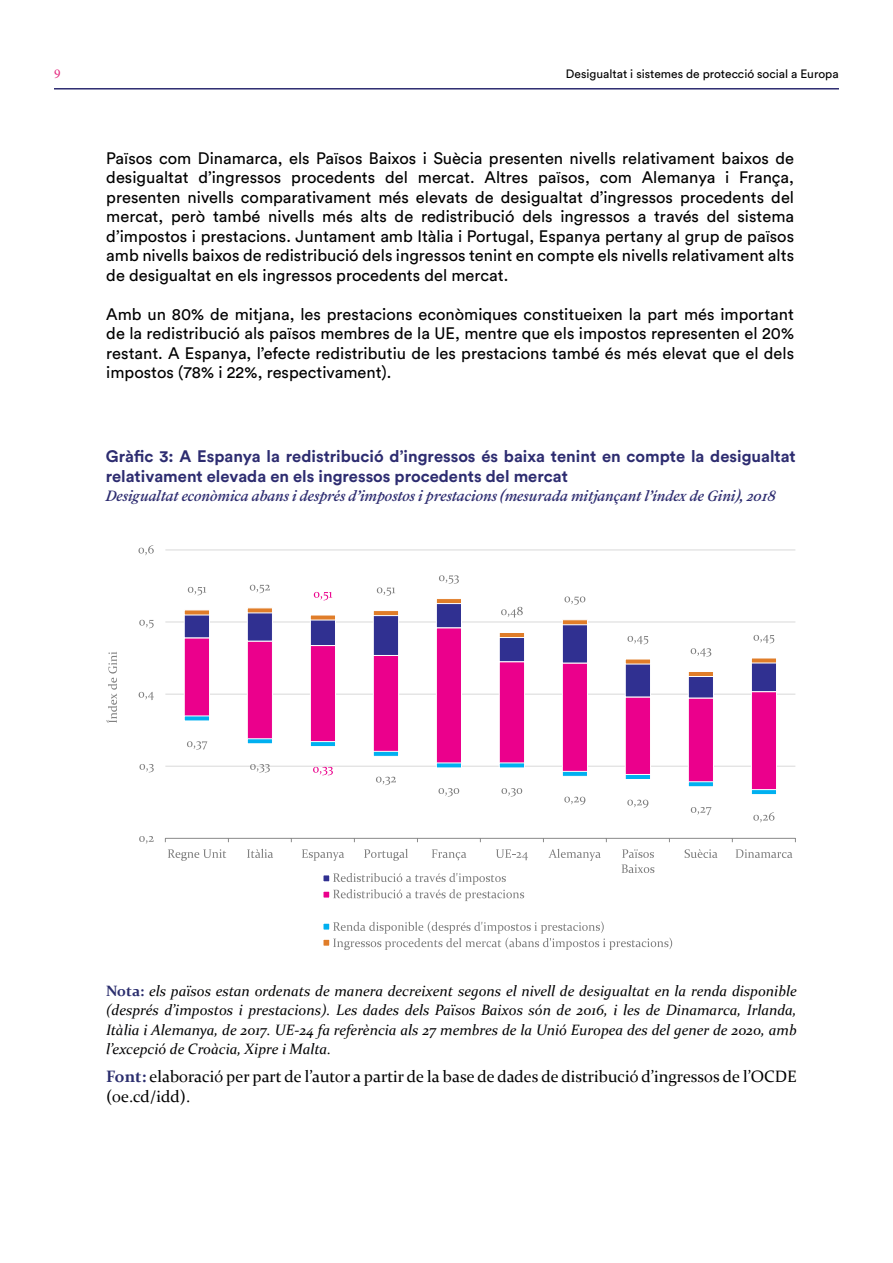
<style>
.page{position:relative;width:893px;height:1263px;background:#fff}
.page>*{position:absolute;margin:0;border:0;box-sizing:border-box;transform-origin:0 0}
.t1{font:16.5px/19.5px "Circular Std";color:#000;text-align:justify}
.t2{font:700 16.5px/19.5px "Circular Std";color:#2d2c70}
.t3{font:16.5px/19.5px "Constantia";color:#000}
.t4{font:italic 500 16.5px "Addington CF";color:#2d2c70}
.t5{font:italic 15px/19.5px "Constantia";color:#020203;text-align:justify}
.t6{font:13.5px "Minion Pro";color:#e4297f}
.t7{font:12px "Circular Std";color:#000}
.s1{font-weight:700;font-style:normal;color:#2b2e6e}
.s2{font-weight:700;color:#2b2e6e}
</style>
<div class="page">
<hr style="left:54px;top:88px;width:785px;height:2px;background:#2d2c70">
<hr style="left:165px;top:550px;width:630px;height:1px;background:#d9d9d9">
<hr style="left:165px;top:622px;width:630px;height:1px;background:#d9d9d9">
<hr style="left:165px;top:694px;width:630px;height:1px;background:#d9d9d9">
<hr style="left:165px;top:766px;width:630px;height:1px;background:#d9d9d9">
<svg style="left:184px;top:699px;width:593px;height:93px"></svg>
<svg style="left:184px;top:600px;width:593px;height:99px"></svg>
<hr style="left:165px;top:838px;width:630px;height:1px;background:#8a8a8a">
<svg style="left:184px;top:716px;width:26px;height:5px"></svg>
<svg style="left:247px;top:738px;width:26px;height:6px"></svg>
<svg style="left:310px;top:741px;width:26px;height:6px"></svg>
<svg style="left:373px;top:751px;width:26px;height:6px"></svg>
<svg style="left:436px;top:763px;width:26px;height:5px"></svg>
<svg style="left:499px;top:763px;width:26px;height:5px"></svg>
<svg style="left:562px;top:771px;width:26px;height:6px"></svg>
<svg style="left:625px;top:774px;width:26px;height:6px"></svg>
<svg style="left:688px;top:781px;width:26px;height:6px"></svg>
<svg style="left:751px;top:789px;width:26px;height:6px"></svg>
<svg style="left:184px;top:610px;width:26px;height:5px"></svg>
<svg style="left:247px;top:608px;width:26px;height:5px"></svg>
<svg style="left:310px;top:615px;width:26px;height:5px"></svg>
<svg style="left:373px;top:610px;width:26px;height:6px"></svg>
<svg style="left:436px;top:599px;width:26px;height:5px"></svg>
<svg style="left:499px;top:632px;width:26px;height:6px"></svg>
<svg style="left:562px;top:619px;width:26px;height:6px"></svg>
<svg style="left:625px;top:659px;width:26px;height:5px"></svg>
<svg style="left:688px;top:671px;width:26px;height:6px"></svg>
<svg style="left:751px;top:658px;width:26px;height:5px"></svg>
<svg style="left:187px;top:741px;width:20px;height:9px"></svg>
<svg style="left:250px;top:764px;width:20px;height:8px"></svg>
<svg style="left:313px;top:767px;width:20px;height:8px"></svg>
<svg style="left:376px;top:777px;width:20px;height:8px"></svg>
<svg style="left:438px;top:788px;width:21px;height:9px"></svg>
<svg style="left:501px;top:788px;width:21px;height:9px"></svg>
<svg style="left:564px;top:797px;width:21px;height:8px"></svg>
<svg style="left:627px;top:800px;width:21px;height:8px"></svg>
<svg style="left:691px;top:807px;width:20px;height:8px"></svg>
<svg style="left:753px;top:812px;width:21px;height:10px"></svg>
<svg style="left:188px;top:587px;width:18px;height:8px"></svg>
<svg style="left:250px;top:585px;width:20px;height:8px"></svg>
<svg style="left:314px;top:592px;width:18px;height:8px"></svg>
<svg style="left:377px;top:587px;width:18px;height:9px"></svg>
<svg style="left:439px;top:575px;width:20px;height:9px"></svg>
<svg style="left:501px;top:607px;width:22px;height:11px"></svg>
<svg style="left:564px;top:596px;width:21px;height:9px"></svg>
<svg style="left:627px;top:636px;width:21px;height:8px"></svg>
<svg style="left:691px;top:648px;width:20px;height:9px"></svg>
<svg style="left:753px;top:635px;width:21px;height:8px"></svg>
<svg style="left:139px;top:836px;width:15px;height:8px"></svg>
<svg style="left:139px;top:764px;width:15px;height:8px"></svg>
<svg style="left:139px;top:692px;width:15px;height:8px"></svg>
<svg style="left:139px;top:620px;width:15px;height:8px"></svg>
<svg style="left:138px;top:545px;width:16px;height:10px"></svg>
<svg style="left:168px;top:849px;width:58px;height:12px"></svg>
<svg style="left:247px;top:849px;width:26px;height:9px"></svg>
<svg style="left:302px;top:849px;width:42px;height:12px"></svg>
<svg style="left:364px;top:849px;width:44px;height:12px"></svg>
<svg style="left:432px;top:849px;width:34px;height:12px"></svg>
<svg style="left:496px;top:849px;width:32px;height:11px"></svg>
<svg style="left:548px;top:849px;width:53px;height:12px"></svg>
<svg style="left:622px;top:849px;width:32px;height:9px"></svg>
<svg style="left:622px;top:864px;width:32px;height:9px"></svg>
<svg style="left:685px;top:849px;width:32px;height:9px"></svg>
<svg style="left:736px;top:849px;width:56px;height:9px"></svg>
<svg style="left:106px;top:652px;width:11px;height:71px"></svg>
<div style="left:323px;top:875px;width:7px;height:7px;background:#303091"></div>
<div style="left:323px;top:875px;width:7px;height:7px;border:1px solid #fff"></div>
<div style="left:323px;top:923px;width:7px;height:7px;background:#00b0f0"></div>
<div style="left:323px;top:923px;width:7px;height:7px;border:1px solid #fff"></div>
<div style="left:323px;top:939px;width:7px;height:7px;background:#e07d29"></div>
<div style="left:323px;top:939px;width:7px;height:7px;border:1px solid #fff"></div>
<div style="left:323px;top:891px;width:7px;height:7px;background:#eb008c"></div>
<div style="left:323px;top:891px;width:7px;height:7px;border:1px solid #fff"></div>
<svg style="left:333px;top:873px;width:191px;height:28px"></svg>
<svg style="left:333px;top:921px;width:339px;height:29px"></svg>
<p class="t6" style="left:54px;top:65px;width:8px">9</p>
<p class="t7" style="left:566px;top:66px;width:274px">Desigualtat i sistemes de protecció social a Europa</p>
<p class="t1" style="left:106px;top:148px;width:689px">Països com Dinamarca, els Països Baixos i Suècia presenten nivells relativament baixos de desigualtat d’ingressos procedents del mercat. Altres països, com Alemanya i França, presenten nivells comparativament més elevats de desigualtat d’ingressos procedents del mercat, però també nivells més alts de redistribució dels ingressos a través del sistema d’impostos i prestacions. Juntament amb Itàlia i Portugal, Espanya pertany al grup de països amb nivells baixos de redistribució dels ingressos tenint en compte els nivells relativament alts de desigualtat en els ingressos procedents del mercat.</p>
<p class="t1" style="left:106px;top:304px;width:689px">Amb un 80% de mitjana, les prestacions econòmiques constitueixen la part més important de la redistribució als països membres de la UE, mentre que els impostos representen el 20% restant. A Espanya, l’efecte redistributiu de les prestacions també és més elevat que el dels impostos (78% i 22%, respectivament).</p>
<p class="t2" style="left:106px;top:446px;width:691px">Gràfic 3: A Espanya la redistribució d’ingressos és baixa tenint en compte la desigualtat relativament elevada en els ingressos procedents del mercat</p>
<p class="t4" style="left:106px;top:486px;width:672px">Desigualtat econòmica abans i després d’impostos i prestacions (mesurada mitjançant l’índex de Gini), 2018</p>
<p class="t5" style="left:106px;top:980px;width:692px"><span class="s1">Nota:</span> els països estan ordenats de manera decreixent segons el nivell de desigualtat en la renda disponible (després d’impostos i prestacions). Les dades dels Països Baixos són de 2016, i les de Dinamarca, Irlanda, Itàlia i Alemanya, de 2017. UE-24 fa referència als 27 membres de la Unió Europea des del gener de 2020, amb l’excepció de Croàcia, Xipre i Malta.</p>
<p class="t3" style="left:106px;top:1066px;width:692px"><span class="s2">Font:</span> elaboració per part de l’autor a partir de la base de dades de distribució d’ingressos de l’OCDE (oe.cd/idd).</p>
</div>
